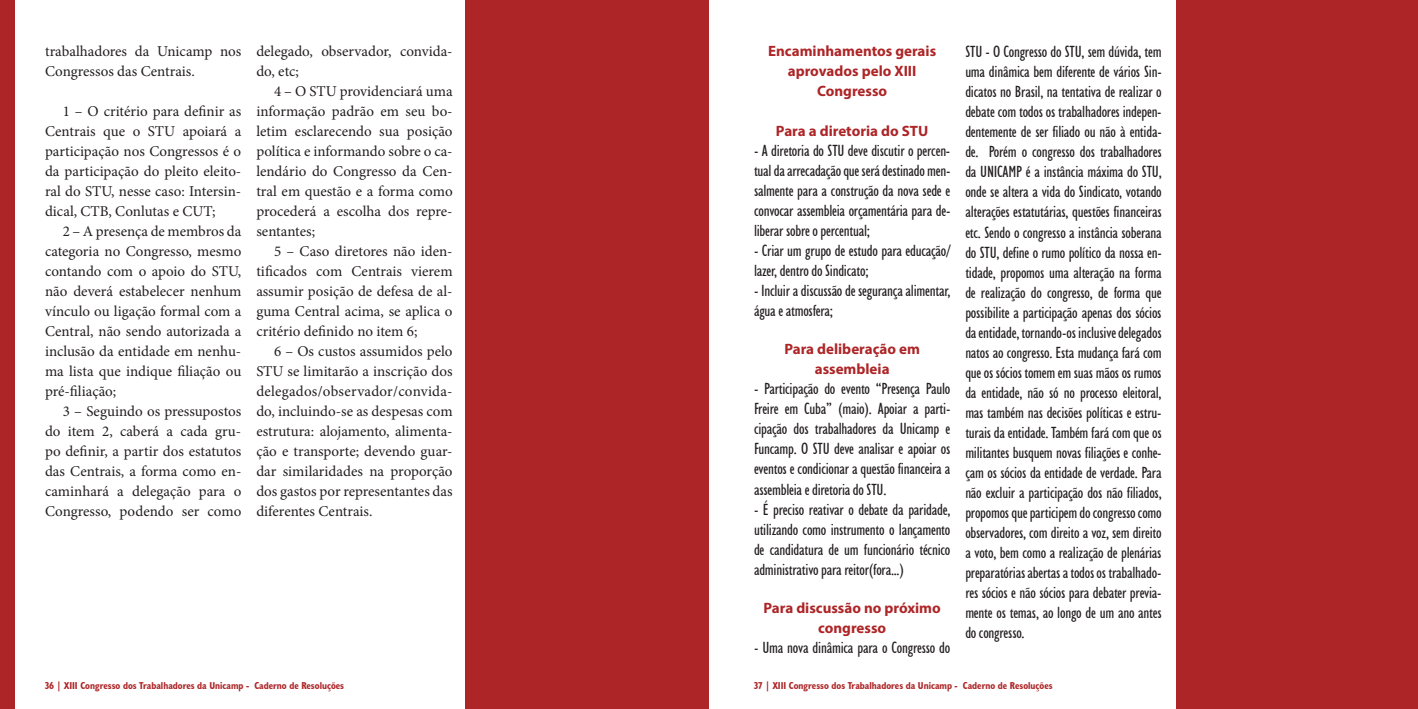
<style>
.page{position:relative;width:1418px;height:709px;background:#fff}
.page>*{position:absolute;margin:0;border:0;box-sizing:border-box;transform-origin:0 0}
.t1{font:condensed 16.25px/20px "Humanist 521 BT";letter-spacing:-.015em;color:#231e1f;text-align:justify}
.t2{font:15px/20px "Minion Pro";color:#231e1f;text-align:justify}
.t3{font:700 15px/20px "Myriad Pro";color:#ad2527;text-align:center}
.t4{font:700 condensed 10px "Humanist 521 BT";color:#ad2527}
</style>
<div class="page">
<div style="left:0;top:0;width:15px;height:709px;background:#ad2527"></div>
<div style="left:1176px;top:0;width:241px;height:709px;background:#ad2527"></div>
<div style="left:466px;top:0;width:243px;height:709px;background:#ad2527"></div>
<p class="t2" style="left:45px;top:41px;width:198px">trabalhadores da Unicamp nos<br>Congressos das Centrais.</p>
<p class="t2" style="left:45px;top:101px;width:198px;text-indent:18px">1 – O critério para definir as Centrais que o STU apoiará a participação nos Congressos é o da participação do pleito eleito&shy;ral do STU, nesse caso: Intersin&shy;dical, CTB, Conlutas e CUT;</p>
<p class="t2" style="left:45px;top:221px;width:198px;text-indent:18px">2 – A presença de membros da categoria no Congresso, mesmo contando com o apoio do STU, não deverá estabelecer nenhum vínculo ou ligação formal com a Central, não sendo autorizada a inclusão da entidade em nenhu&shy;ma lista que indique filiação ou pré-filiação;</p>
<p class="t2" style="left:45px;top:401px;width:198px;text-indent:18px">3 – Seguindo os pressupostos do item 2, caberá a cada gru&shy;po definir, a partir dos estatutos das Centrais, a forma como en&shy;caminhará a delegação para o Congresso, podendo ser como</p>
<p class="t2" style="left:256px;top:41px;width:198px">delegado, observador, convida&shy;do, etc;</p>
<p class="t2" style="left:256px;top:81px;width:198px;text-indent:18px">4 – O STU providenciará uma informação padrão em seu bo&shy;letim esclarecendo sua posição política e informando sobre o ca&shy;lendário do Congresso da Cen&shy;tral em questão e a forma como procederá a escolha dos repre&shy;sentantes;</p>
<p class="t2" style="left:256px;top:241px;width:198px;text-indent:18px">5 – Caso diretores não iden&shy;tificados com Centrais vierem assumir posição de defesa de al&shy;guma Central acima, se aplica o critério definido no item 6;</p>
<p class="t2" style="left:256px;top:341px;width:198px;text-indent:18px">6 – Os custos assumidos pelo STU se limitarão a inscrição dos delegados/observador/convida&shy;do, incluindo-se as despesas com estrutura: alojamento, alimenta&shy;ção e transporte; devendo guar&shy;dar similaridades na proporção dos gastos por representantes das diferentes Centrais.</p>
<p class="t3" style="left:768px;top:40px;width:169px">Encaminhamentos gerais aprovados pelo XIII<br>Congresso</p>
<p class="t3" style="left:776px;top:120px;width:154px">Para a diretoria do STU</p>
<p class="t1" style="left:754px;top:141px;width:198px">- A diretoria do STU deve discutir o percen&shy;tual da arrecadação que será destinado men&shy;salmente para a construção da nova sede e convocar assembleia orçamentária para de&shy;liberar sobre o percentual;</p>
<p class="t1" style="left:754px;top:241px;width:198px">- Criar um grupo de estudo para educação/ lazer, dentro do Sindicato;</p>
<p class="t1" style="left:754px;top:281px;width:198px">- Incluir a discussão de segurança alimentar, água e atmosfera;</p>
<p class="t3" style="left:784px;top:339px;width:137px">Para deliberação em assembleia</p>
<p class="t1" style="left:754px;top:379px;width:198px">- Participação do evento “Presença Paulo Freire em Cuba” (maio). Apoiar a parti&shy;cipação dos trabalhadores da Unicamp e Funcamp. O STU deve analisar e apoiar os eventos e condicionar a questão financeira a assembleia e diretoria do STU.</p>
<p class="t1" style="left:754px;top:499px;width:198px">- É preciso reativar o debate da paridade, utilizando como instrumento o lançamento de candidatura de um funcionário técnico administrativo para reitor(fora...)</p>
<p class="t3" style="left:763px;top:597px;width:179px">Para discussão no próximo congresso</p>
<p class="t1" style="left:754px;top:637px;width:198px">- Uma nova dinâmica para o Congresso do</p>
<p class="t1" style="left:965px;top:42px;width:198px">STU - O Congresso do STU, sem dúvida, tem uma dinâmica bem diferente de vários Sin&shy;dicatos no Brasil, na tentativa de realizar o debate com todos os trabalhadores indepen&shy;dentemente de ser filiado ou não à entida&shy;de. Porém o congresso dos trabalhadores da UNICAMP é a instância máxima do STU, onde se altera a vida do Sindicato, votando alterações estatutárias, questões financeiras etc. Sendo o congresso a instância soberana do STU, define o rumo político da nossa en&shy;tidade, propomos uma alteração na forma de realização do congresso, de forma que possibilite a participação apenas dos sócios da entidade, tornando-os inclusive delegados natos ao congresso. Esta mudança fará com que os sócios tomem em suas mãos os rumos da entidade, não só no processo eleitoral, mas também nas decisões políticas e estru&shy;turais da entidade. Também fará com que os militantes busquem novas filiações e conhe&shy;çam os sócios da entidade de verdade. Para não excluir a participação dos não filiados, propomos que participem do congresso como observadores, com direito a voz, sem direito a voto, bem como a realização de plenárias preparatórias abertas a todos os trabalhado&shy;res sócios e não sócios para debater previa&shy;mente os temas, ao longo de um ano antes do congresso.</p>
<p class="t4" style="left:45px;top:679px;width:301px">36 | XIII Congresso dos Trabalhadores da Unicamp - Caderno de Resoluções</p>
<p class="t4" style="left:754px;top:679px;width:300px">37 | XIII Congresso dos Trabalhadores da Unicamp - Caderno de Resoluções</p>
</div>
